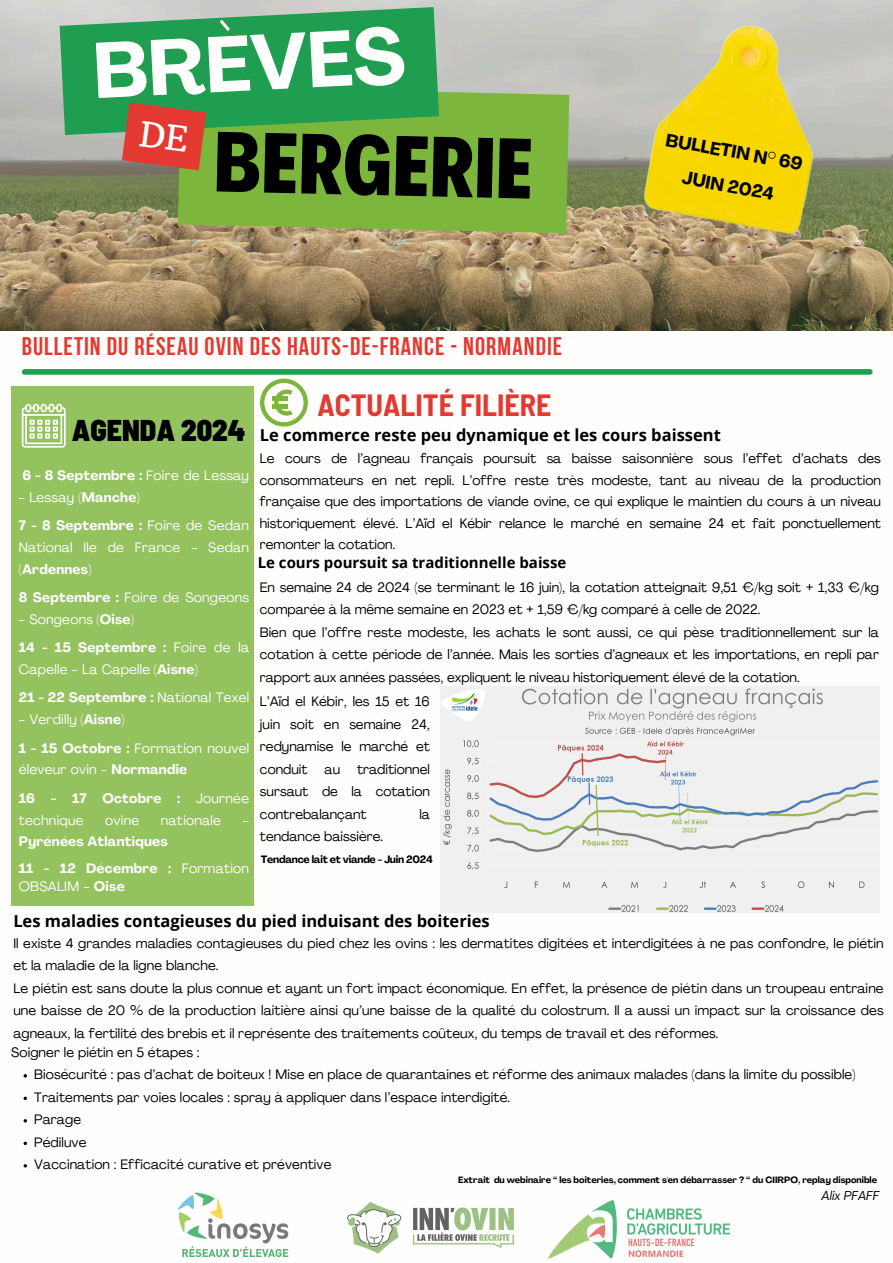
<style>
.page{position:relative;width:893px;height:1263px;background:#fff}
.page>*{position:absolute;margin:0;border:0;box-sizing:border-box;transform-origin:0 0}
.t1{font:800 86.47px "Decalotype";color:#000}
.t2{font:700 77.7px "Agrandir";color:#fefefd}
.t3{font:700 semi-condensed 30px "Barlow";color:#e43931}
.t4{font:900 semi-condensed 30px "Barlow";color:#000}
.t5{font:700 25.42px "Bebas Neue";letter-spacing:.04em;color:#e43931}
.t6{font:700 17.85px/34.3px "Agrandir";color:#000;text-align:center}
.t7{font:700 16.5px "Open Sans";color:#000}
.t8{font:700 15px "Open Sans";color:#000}
.t9{font:13.5px/22.5px "Agrandir";letter-spacing:.01em;color:#000;text-align:justify}
.t10{font:13.5px/21.9px "Agrandir";letter-spacing:.02em;color:#fff}
.t11{font:700 13.5px/18.6px "Agrandir";letter-spacing:.02em;color:#fff}
.t12{font:italic 12.75px "Agrandir";letter-spacing:.01em;color:#000}
.t13{font:700 10.5px "Agrandir";letter-spacing:-.02em;color:#000}
.t14{font:700 9px "Agrandir";color:#000}
.s1{font-weight:400}
.s2{font-weight:700}
</style>
<div class="page">
<img style="left:0;top:0;width:893px;height:330px">
<div style="left:25px;top:369px;width:845px;height:6px;background:#1f9e51"></div>
<img style="left:347px;top:1202px;width:167px;height:52px">
<img style="left:548px;top:1200px;width:181px;height:59px">
<img style="left:177px;top:1192px;width:112px;height:65px">
<div style="left:11px;top:386px;width:243px;height:519px;background:#94c25f"></div>
<svg style="left:22px;top:404px;width:44px;height:44px"></svg>
<div style="left:178px;top:86px;width:391px;height:147px;background:#7db63d"></div>
<img style="left:621px;top:4px;width:218px;height:323px">
<svg style="left:260px;top:379px;width:48px;height:47px"></svg>
<hr style="left:272px;top:405px;width:15px;height:4px;background:#7db63d">
<hr style="left:272px;top:396px;width:15px;height:4px;background:#7db63d">
<img style="left:441px;top:686px;width:438px;height:227px">
<svg style="left:60px;top:7px;width:379px;height:128px;background:#35a35a"></svg>
<svg style="left:24px;top:1096px;width:3px;height:4px"></svg>
<svg style="left:24px;top:1141px;width:3px;height:4px"></svg>
<svg style="left:122px;top:102px;width:84px;height:68px;background:#c54c39"></svg>
<p class="t2" style="left:91px;top:40px;width:314px;rotate:-3deg">BRÈVES</p>
<p class="t1" style="left:215px;top:105px;width:321px;rotate:1deg">BERGERIE</p>
<h2 class="t6" style="left:668px;top:125px;width:140px;rotate:10deg">BULLETIN N° 69<br>JUIN 2024</h2>
<p class="t5" style="left:22px;top:336px;width:542px">BULLETIN DU RÉSEAU OVIN DES HAUTS-DE-FRANCE - NORMANDIE</p>
<p class="t3" style="left:317px;top:386px;width:235px">ACTUALITÉ FILIÈRE</p>
<p class="t4" style="left:72px;top:411px;width:175px">AGENDA 2024</p>
<p class="t7" style="left:260px;top:424px;width:462px">Le commerce reste peu dynamique et les cours baissent</p>
<h4 class="t9" style="left:260px;top:449px;width:622px;line-height:21.4px">Le cours de l’agneau français poursuit sa baisse saisonnière sous l’effet d’achats des consommateurs en net repli. L’offre reste très modeste, tant au niveau de la production française que des importations de viande ovine, ce qui explique le maintien du cours à un niveau historiquement élevé. L’Aïd el Kébir relance le marché en semaine 24 et fait ponctuellement remonter la cotation.</h4>
<h3 class="t11" style="left:22px;top:468px;width:228px">6 - 8 Septembre : <span class="s1">Foire de Lessay</span></h3>
<h3 class="t11" style="left:19px;top:489px;width:122px"><span class="s1">- Lessay</span> (Manche)</h3>
<h5 class="t10" style="left:19px;top:516px;width:232px;text-align:justify"><span class="s2">7 - 8 Septembre :</span> Foire de Sedan National Ile de France - Sedan <span class="s2">(Ardennes)</span></h5>
<p class="t10" style="left:19px;top:588px;width:232px"><span class="s2">8 Septembre :</span> Foire de Songeons</p>
<p class="t10" style="left:19px;top:610px;width:117px">- Songeons <span class="s2">(Oise)</span></p>
<p class="t10" style="left:19px;top:638px;width:232px"><span class="s2">14 - 15 Septembre :</span> Foire de la<br>Capelle - La Capelle <span class="s2">(Aisne)</span></p>
<h4 class="t11" style="left:19px;top:690px;width:232px">21 - 22 Septembre : <span class="s1">National Texel</span></h4>
<h4 class="t10" style="left:19px;top:710px;width:107px">- Verdilly <span class="s2">(Aisne)</span></h4>
<p class="t10" style="left:19px;top:738px;width:232px"><span class="s2">1 - 15 Octobre :</span> Formation nouvel éleveur ovin - <span class="s2">Normandie</span></p>
<p class="t10" style="left:19px;top:788px;width:232px"><span class="s2">16 - 17 Octobre :</span> Journée technique</p>
<p class="t8" style="left:258px;top:552px;width:310px">Le cours poursuit sa traditionnelle baisse</p>
<p class="t9" style="left:260px;top:577px;width:620px">En semaine 24 de 2024 (se terminant le 16 juin), la cotation atteignait 9,51 €/kg soit + 1,33 €/kg comparée à la même semaine en 2023 et + 1,59 €/kg comparé à celle de 2022.</p>
<p class="t9" style="left:260px;top:622px;width:620px">Bien que l’offre reste modeste, les achats le sont aussi, ce qui pèse traditionnellement sur la cotation à cette période de l’année. Mais les sorties d’agneaux et les importations, en repli par rapport aux années passées, expliquent le niveau historiquement élevé de la cotation.</p>
<p class="t9" style="left:260px;top:692px;width:171px">L’Aïd el Kébir, les 15 et 16 juin soit en semaine 24, redynamise le marché et conduit</p>
<p class="t9" style="left:260px;top:759px;width:171px;text-indent:97px">traditionnel sursaut de la cotation contrebalançant</p>
<p class="t9" style="left:324px;top:759px;width:17px">au</p>
<p class="t9" style="left:419px;top:804px;width:12px">la</p>
<p class="t10" style="left:105px;top:810px;width:35px">ovine</p>
<p class="t10" style="left:161px;top:810px;width:62px">nationale</p>
<p class="t10" style="left:243px;top:810px;width:8px">-</p>
<p class="t11" style="left:19px;top:834px;width:150px">Pyrénées Atlantiques</p>
<p class="t11" style="left:19px;top:860px;width:232px">11 - 12 Décembre : <span class="s1">Formation<br>OBSALIM -</span> Oise</p>
<p class="t9" style="left:260px;top:827px;width:125px">tendance baissière.</p>
<p class="t13" style="left:261px;top:855px;width:173px">Tendance lait et viande - Juin 2024</p>
<p class="t7" style="left:13px;top:909px;width:478px">Les maladies contagieuses du pied induisant des boiteries</p>
<p class="t9" style="left:13px;top:933px;width:872px">Il existe 4 grandes maladies contagieuses du pied chez les ovins : les dermatites digitées et interdigitées à ne pas confondre, le piétin et la maladie de la ligne blanche.</p>
<p class="t9" style="left:13px;top:978px;width:872px">Le piétin est sans doute la plus connue et ayant un fort impact économique. En effet, la présence de piétin dans un troupeau entraine une baisse de 20 % de la production laitière ainsi qu’une baisse de la qualité du colostrum. Il a aussi un impact sur la croissance des agneaux, la fertilité des brebis et il représente des traitements coûteux, du temps de travail et des réformes.</p>
<p class="t9" style="left:11px;top:1042px;width:190px">Soigner le piétin en 5 étapes :</p>
<p class="t9" style="left:34px;top:1064px;width:823px">Biosécurité : pas d’achat de boiteux ! Mise en place de quarantaines et réforme des animaux malades (dans la limite du possible)</p>
<p class="t9" style="left:34px;top:1087px;width:477px">Traitements par voies locales : spray à appliquer dans l’espace interdigité.</p>
<p class="t9" style="left:34px;top:1109px;width:48px">Parage</p>
<p class="t9" style="left:34px;top:1132px;width:54px">Pédiluve</p>
<p class="t9" style="left:34px;top:1154px;width:299px">Vaccination : Efficacité curative et préventive</p>
<p class="t14" style="left:458px;top:1176px;width:420px">Extrait du webinaire “ les boiteries, comment s'en débarrasser ? “ du CIIRPO, replay disponible</p>
<p class="t12" style="left:821px;top:1191px;width:59px">Alix PFAFF</p>
</div>
